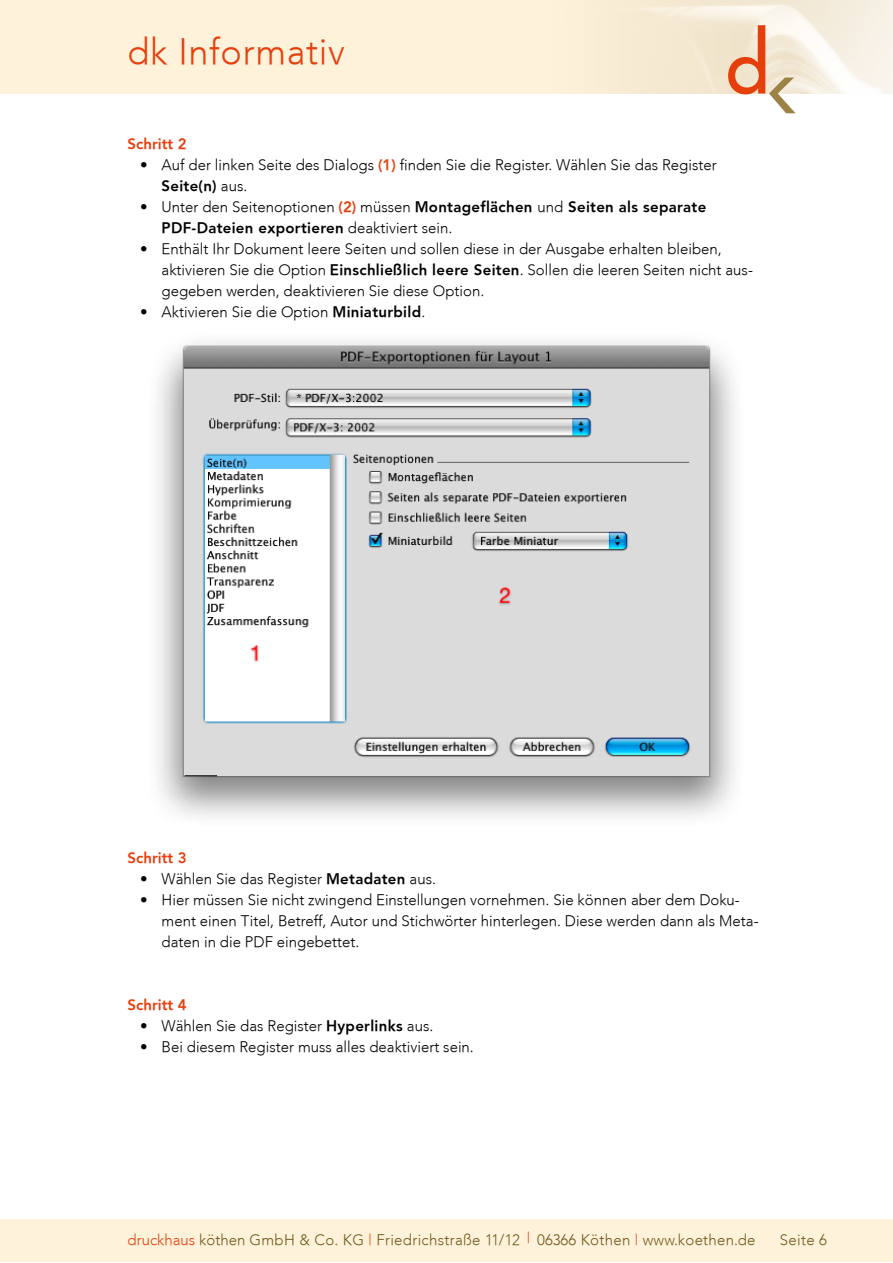
<style>
.page{position:relative;width:893px;height:1263px;background:#fff}
.page>*{position:absolute;margin:0;border:0;box-sizing:border-box;transform-origin:0 0}
.t1{font:300 36px "Avenir";letter-spacing:.02em;color:#e73f0c}
.t2{font:300 15px/21px "Avenir";color:#000}
.t3{font:800 15px/21px "Avenir";letter-spacing:.02em;color:#000}
.t4{font:300 15px "Avenir";letter-spacing:.02em;color:#715919}
.t5{font:800 15px "Avenir";color:#e73f0c}
.s1{font-weight:800;color:#e73f0c}
.s2{font-weight:800}
.s3{font-weight:300}
.s4{color:#e73f0c}
</style>
<div class="page">
<div style="left:0;top:0;width:893px;height:94px;background:#fef2db"></div>
<img style="left:660px;top:0;width:233px;height:94px">
<div style="left:0;top:1220px;width:893px;height:42px;background:#fef2db"></div>
<svg style="left:728px;top:25px;width:68px;height:88px"></svg>
<img style="left:157px;top:341px;width:579px;height:476px">
<h1 class="t1" style="left:128px;top:30px;width:219px">dk Informativ</h1>
<p class="t5" style="left:128px;top:134px;width:61px">Schritt 2</p>
<p class="t2" style="left:162px;top:154px;width:557px;text-indent:-21px">• Auf der linken Seite des Dialogs <span class="s1">(1)</span> finden Sie die Register. Wählen Sie das Register<br><span class="s2">Seite(n)</span> aus.</p>
<p class="t3" style="left:162px;top:196px;width:546px;text-indent:-21px"><span class="s3">• Unter den Seitenoptionen</span> <span class="s4">(2)</span> <span class="s3">müssen</span> Montageflächen <span class="s3">und</span> Seiten als separate<br>PDF-Dateien exportieren <span class="s3">deaktiviert sein.</span></p>
<p class="t2" style="left:162px;top:238px;width:593px;text-indent:-21px">• Enthält Ihr Dokument leere Seiten und sollen diese in der Ausgabe erhalten bleiben, aktivieren Sie die Option <span class="s2">Einschließlich leere Seiten</span>. Sollen die leeren Seiten nicht aus&shy;gegeben werden, deaktivieren Sie diese Option.</p>
<p class="t2" style="left:140px;top:301px;width:286px">• Aktivieren Sie die Option <span class="s2">Miniaturbild</span>.</p>
<p class="t5" style="left:128px;top:848px;width:61px">Schritt 3</p>
<p class="t2" style="left:140px;top:868px;width:297px">• Wählen Sie das Register <span class="s2">Metadaten</span> aus.</p>
<p class="t2" style="left:162px;top:889px;width:599px;text-indent:-21px">• Hier müssen Sie nicht zwingend Einstellungen vornehmen. Sie können aber dem Doku&shy;ment einen Titel, Betreff, Autor und Stichwörter hinterlegen. Diese werden dann als Meta&shy;daten in die PDF eingebettet.</p>
<p class="t5" style="left:128px;top:995px;width:61px">Schritt 4</p>
<p class="t2" style="left:140px;top:1015px;width:294px">• Wählen Sie das Register <span class="s2">Hyperlinks</span> aus.</p>
<p class="t2" style="left:140px;top:1036px;width:335px">• Bei diesem Register muss alles deaktiviert sein.</p>
<p class="t4" style="left:128px;top:1231px;width:629px"><span class="s4">druckhaus</span> köthen GmbH &amp; Co. KG <span class="s4">|</span> Friedrichstraße 11/12 <span class="s4">|</span> 06366 Köthen <span class="s4">|</span> www.koethen.de</p>
<p class="t4" style="left:780px;top:1231px;width:49px">Seite 6</p>
</div>
